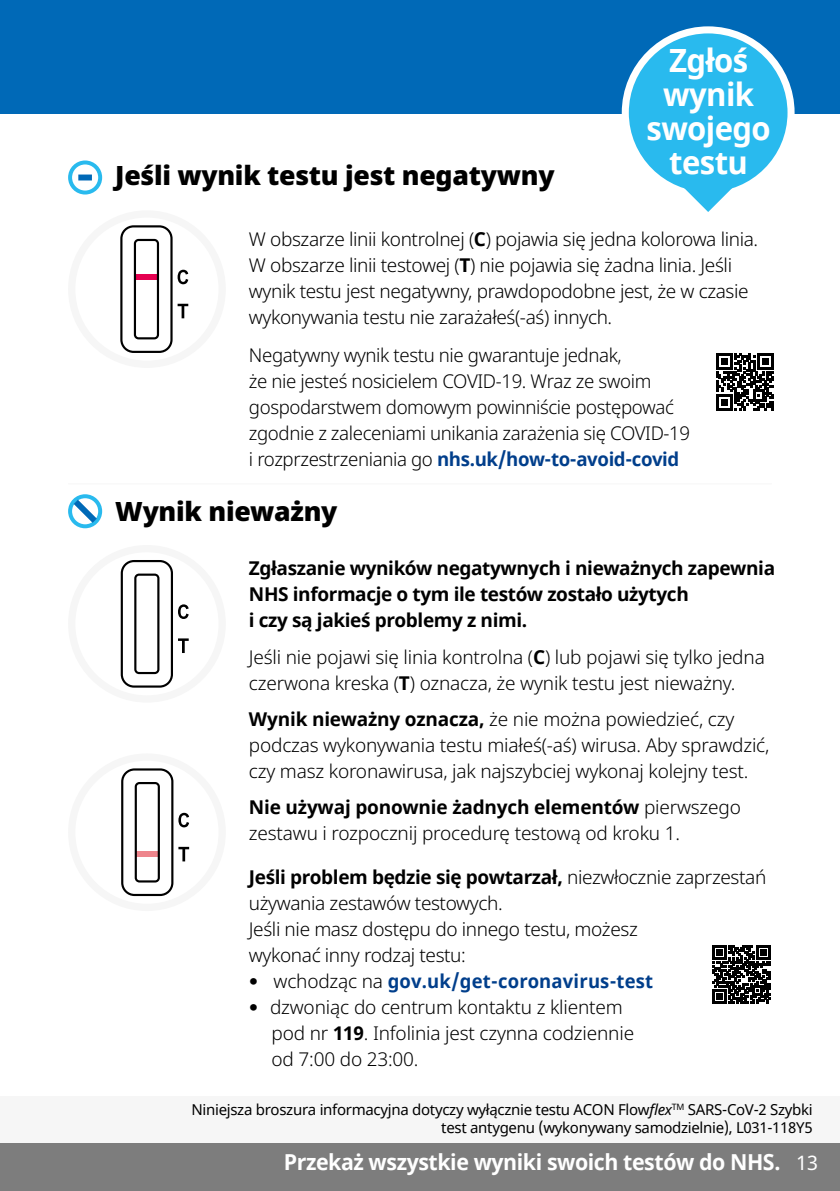
<style>
.page{position:relative;width:840px;height:1191px;background:#fff}
.page>*{position:absolute;margin:0;border:0;box-sizing:border-box;transform-origin:0 0}
.t1{font:700 32px/34px "Noto Sans";letter-spacing:-.02em;color:#fff;text-align:center}
.t2{font:900 26.6px "Noto Sans";letter-spacing:-.01em;color:#000}
.t3{font:700 22px "Noto Sans";letter-spacing:-.02em;color:#fff}
.P_01_IFU_Body_Text_L{font:300 19px/26px "Noto Sans";letter-spacing:-.02em;color:#000}
.P_01_IFU_Body_Text_L-2{font:700 19px/26px "Noto Sans";letter-spacing:-.02em;color:#000}
.P_03_IFU_Body_Bullet{font:300 19px/26px "Noto Sans";letter-spacing:-.01em;color:#000}
.P_01_IFU_Body_Text_L-3{font:700 19px "Noto Sans";letter-spacing:.01em;color:#003e8b}
.t4{font:15px/18px "Noto Sans";letter-spacing:-.02em;color:#000;text-align:right}
.s1{font-weight:700}
.s2{font-weight:700;color:#003e8b}
.s3{font-family:"Frutiger LT Std";font-weight:300;color:#000}
.s4{font-weight:300;color:#000}
.s5{font-family:"Frutiger LT Std"}
.s6{font-style:italic}
.s7{font-weight:400;font-size:20px}
</style>
<div class="page">
<div style="left:0;top:0;width:839px;height:113px;background:#0069b7"></div>
<div style="left:0;top:1142px;width:839px;height:49px;background:#7d7d7d"></div>
<div style="left:0;top:1096px;width:839px;height:46px;background:#f6f6f6"></div>
<hr style="left:68px;top:483px;width:703px;height:1px;background:#f6f6f6">
<div style="left:625px;top:30px;width:165px;height:165px;background:#29baee;border-radius:50%"></div>
<div style="left:621px;top:26px;width:173px;height:173px;border:7px solid #fff;border-radius:50%"></div>
<svg style="left:683px;top:188px;width:48px;height:24px"></svg>
<div style="left:68px;top:160px;width:34px;height:34px;border:4px solid #29baee;border-radius:50%"></div>
<div style="left:78px;top:174px;width:14px;height:6px;background:#0069b7"></div>
<div style="left:68px;top:210px;width:158px;height:158px;border:7px solid #f6f6f6;border-radius:50%"></div>
<svg style="left:68px;top:494px;width:35px;height:35px"></svg>
<div style="left:68px;top:545px;width:158px;height:157px;border:7px solid #f6f6f6;border-radius:50%"></div>
<div style="left:68px;top:753px;width:158px;height:158px;border:7px solid #f6f6f6;border-radius:50%"></div>
<svg style="left:716px;top:353px;width:57px;height:57px"></svg>
<svg style="left:712px;top:945px;width:58px;height:59px"></svg>
<svg style="left:120px;top:225px;width:68px;height:128px"></svg>
<svg style="left:121px;top:560px;width:68px;height:127px"></svg>
<svg style="left:121px;top:768px;width:68px;height:128px"></svg>
<p class="t2" style="left:115px;top:161px;width:440px">Jeśli wynik testu jest negatywny</p>
<p class="t1" style="left:646px;top:44px;width:126px">Zgłoś wynik swojego testu</p>
<p class="P_01_IFU_Body_Text_L" style="left:249px;top:227px;width:510px">W obszarze linii kontrolnej (<span class="s1">C</span>) pojawia się jedna kolorowa linia.<br>W obszarze linii testowej (<span class="s1">T</span>) nie pojawia się żadna linia. Jeśli wynik testu jest negatywny, prawdopodobne jest, że w czasie wykonywania testu nie zarażałeś(-aś) innych.</p>
<p class="P_01_IFU_Body_Text_L" style="left:249px;top:342px;width:442px">Negatywny wynik testu nie gwarantuje jednak,<br>że nie jesteś nosicielem COVID-19. Wraz ze swoim gospodarstwem domowym powinniście postępować zgodnie z zaleceniami unikania zarażenia się COVID-19 i rozprzestrzeniania go <span class="s2">nhs.uk/how-to-avoid-covid</span></p>
<p class="t2" style="left:115px;top:496px;width:224px">Wynik nieważny</p>
<p class="P_01_IFU_Body_Text_L-2" style="left:249px;top:555px;width:527px">Zgłaszanie wyników negatywnych i nieważnych zapewnia<br>NHS informacje o tym ile testów zostało użytych<br>i czy są jakieś problemy z nimi.</p>
<p class="P_01_IFU_Body_Text_L" style="left:249px;top:644px;width:517px">Jeśli nie pojawi się linia kontrolna (<span class="s1">C</span>) lub pojawi się tylko jedna czerwona kreska (<span class="s1">T</span>) oznacza, że wynik testu jest nieważny.</p>
<p class="P_01_IFU_Body_Text_L" style="left:249px;top:706px;width:521px"><span class="s1">Wynik nieważny oznacza,</span> że nie można powiedzieć, czy podczas wykonywania testu miałeś(-aś) wirusa. Aby sprawdzić, czy masz koronawirusa, jak najszybciej wykonaj kolejny test.</p>
<p class="P_01_IFU_Body_Text_L" style="left:249px;top:794px;width:493px"><span class="s1">Nie używaj ponownie żadnych elementów</span> pierwszego zestawu i rozpocznij procedurę testową od kroku 1.</p>
<p class="P_01_IFU_Body_Text_L" style="left:249px;top:864px;width:518px"><span class="s1">Jeśli problem będzie się powtarzał,</span> niezwłocznie zaprzestań używania zestawów testowych.</p>
<p class="P_01_IFU_Body_Text_L" style="left:249px;top:916px;width:390px">Jeśli nie masz dostępu do innego testu, możesz wykonać inny rodzaj testu:</p>
<p class="P_01_IFU_Body_Text_L-3" style="left:249px;top:968px;width:405px"><span class="s3">•</span> <span class="s4">wchodząc na</span> gov.uk/get-coronavirus-test</p>
<p class="P_03_IFU_Body_Bullet" style="left:271px;top:994px;width:364px;text-indent:-23px"><span class="s5">•</span> dzwoniąc do centrum kontaktu z klientem pod nr <span class="s1">119</span>. Infolinia jest czynna codziennie od 7:00 do 23:00.</p>
<p class="t4" style="left:191px;top:1101px;width:622px">Niniejsza broszura informacyjna dotyczy wyłącznie testu ACON Flow<span class="s6">flex</span><sup>TM</sup> SARS-CoV-2 Szybki test antygenu (wykonywany samodzielnie), L031-118Y5</p>
<p class="t3" style="left:283px;top:1146px;width:535px">Przekaż wszystkie wyniki swoich testów do NHS. <span class="s7">13</span></p>
</div>
